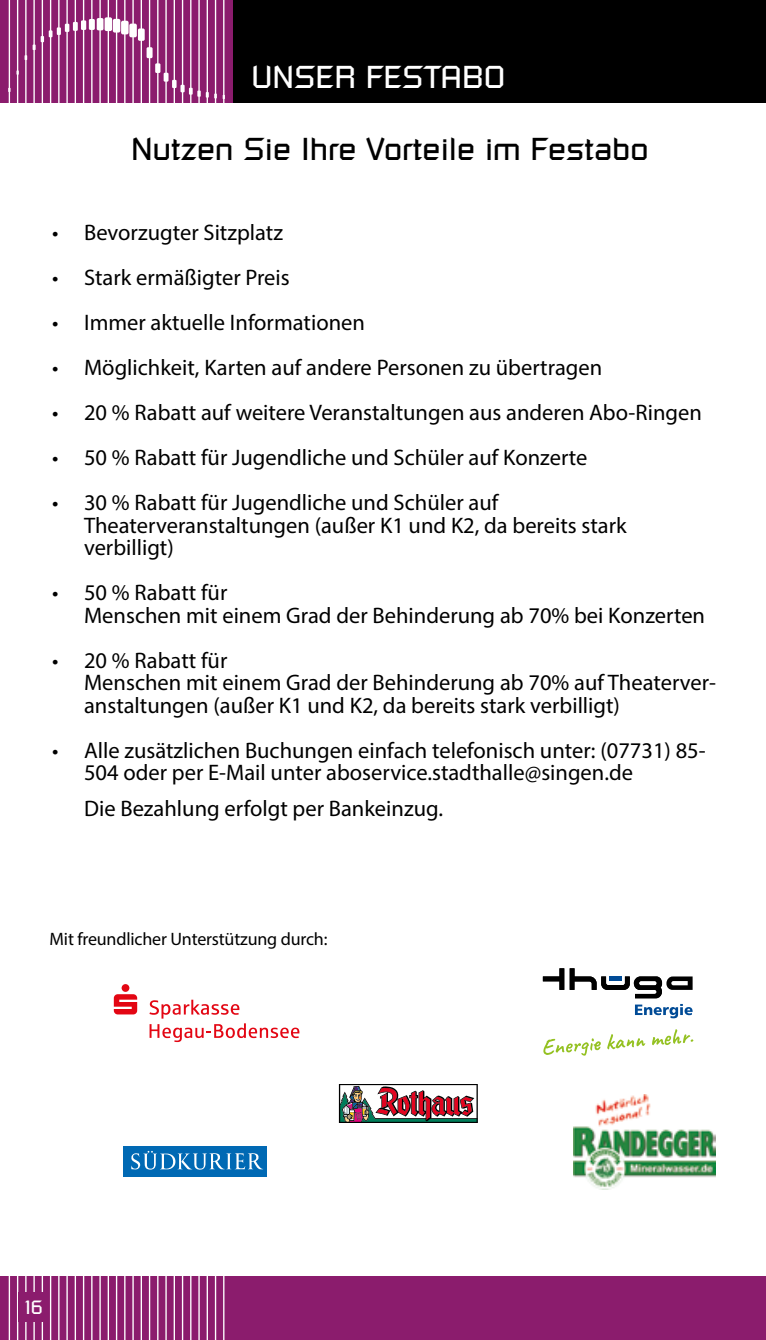
<style>
.page{position:relative;width:766px;height:1340px;background:#fff}
.page>*{position:absolute;margin:0;border:0;box-sizing:border-box;transform-origin:0 0}
.t1{font:31.5px "Russell Square Com";color:#000}
.t2{font:31.5px "Russell Square Com";color:#fff}
.t3{font:22.5px/22.5px "Myriad Pro";color:#000}
.t4{font:19.12px "Russell Square Com";color:#fff}
.t5{font:18px "Myriad Pro";letter-spacing:-.01em;color:#000}
</style>
<div class="page">
<div style="left:0;top:1276px;width:765px;height:63px;background:#8b1c6d"></div>
<hr style="left:25px;top:1276px;width:2px;height:63px;background:#fff">
<hr style="left:33px;top:1276px;width:2px;height:63px;background:#fff">
<hr style="left:42px;top:1276px;width:1px;height:63px;background:#fff">
<hr style="left:50px;top:1276px;width:1px;height:63px;background:#fff">
<hr style="left:58px;top:1276px;width:1px;height:63px;background:#fff">
<hr style="left:66px;top:1276px;width:2px;height:63px;background:#fff">
<hr style="left:75px;top:1276px;width:1px;height:63px;background:#fff">
<hr style="left:83px;top:1276px;width:1px;height:63px;background:#fff">
<hr style="left:91px;top:1276px;width:1px;height:63px;background:#fff">
<hr style="left:99px;top:1276px;width:2px;height:63px;background:#fff">
<hr style="left:108px;top:1276px;width:1px;height:63px;background:#fff">
<hr style="left:116px;top:1276px;width:1px;height:63px;background:#fff">
<hr style="left:124px;top:1276px;width:1px;height:63px;background:#fff">
<hr style="left:132px;top:1276px;width:2px;height:63px;background:#fff">
<hr style="left:141px;top:1276px;width:1px;height:63px;background:#fff">
<hr style="left:149px;top:1276px;width:1px;height:63px;background:#fff">
<hr style="left:157px;top:1276px;width:1px;height:63px;background:#fff">
<hr style="left:165px;top:1276px;width:2px;height:63px;background:#fff">
<hr style="left:173px;top:1276px;width:2px;height:63px;background:#fff">
<hr style="left:182px;top:1276px;width:1px;height:63px;background:#fff">
<hr style="left:190px;top:1276px;width:1px;height:63px;background:#fff">
<hr style="left:198px;top:1276px;width:2px;height:63px;background:#fff">
<hr style="left:206px;top:1276px;width:2px;height:63px;background:#fff">
<hr style="left:215px;top:1276px;width:1px;height:63px;background:#fff">
<hr style="left:223px;top:1276px;width:1px;height:63px;background:#fff">
<hr style="left:17px;top:1276px;width:1px;height:63px;background:#fff">
<hr style="left:9px;top:1276px;width:1px;height:63px;background:#fff">
<div style="left:18px;top:1291px;width:31px;height:30px;background:#8b1c6d"></div>
<div style="left:0;top:0;width:765px;height:102px;background:#000"></div>
<div style="left:0;top:0;width:232px;height:102px;background:#8b1c6d"></div>
<hr style="left:25px;top:0;width:2px;height:102px;background:#fff">
<hr style="left:33px;top:0;width:2px;height:102px;background:#fff">
<hr style="left:42px;top:0;width:1px;height:102px;background:#fff">
<hr style="left:50px;top:0;width:1px;height:102px;background:#fff">
<hr style="left:58px;top:0;width:1px;height:102px;background:#fff">
<hr style="left:66px;top:0;width:2px;height:102px;background:#fff">
<hr style="left:75px;top:0;width:1px;height:102px;background:#fff">
<hr style="left:83px;top:0;width:1px;height:102px;background:#fff">
<hr style="left:91px;top:0;width:1px;height:102px;background:#fff">
<hr style="left:99px;top:0;width:2px;height:102px;background:#fff">
<hr style="left:108px;top:0;width:1px;height:102px;background:#fff">
<hr style="left:116px;top:0;width:1px;height:102px;background:#fff">
<hr style="left:124px;top:0;width:1px;height:102px;background:#fff">
<hr style="left:132px;top:0;width:2px;height:102px;background:#fff">
<hr style="left:141px;top:0;width:1px;height:102px;background:#fff">
<hr style="left:149px;top:0;width:1px;height:102px;background:#fff">
<hr style="left:157px;top:0;width:1px;height:102px;background:#fff">
<hr style="left:165px;top:0;width:2px;height:102px;background:#fff">
<hr style="left:173px;top:0;width:2px;height:102px;background:#fff">
<hr style="left:182px;top:0;width:1px;height:102px;background:#fff">
<hr style="left:190px;top:0;width:1px;height:102px;background:#fff">
<hr style="left:198px;top:0;width:2px;height:102px;background:#fff">
<hr style="left:206px;top:0;width:2px;height:102px;background:#fff">
<hr style="left:215px;top:0;width:1px;height:102px;background:#fff">
<hr style="left:223px;top:0;width:1px;height:102px;background:#fff">
<div style="left:113px;top:19px;width:7px;height:14px;background:#fff;border-radius:2px"></div>
<hr style="left:17px;top:0;width:1px;height:102px;background:#fff">
<div style="left:97px;top:18px;width:6px;height:12px;background:#fff;border-radius:2px"></div>
<div style="left:138px;top:28px;width:7px;height:13px;background:#fff;border-radius:2px"></div>
<div style="left:89px;top:19px;width:6px;height:11px;background:#fff"></div>
<div style="left:146px;top:47px;width:6px;height:11px;background:#fff"></div>
<div style="left:81px;top:20px;width:5px;height:10px;background:#fff"></div>
<div style="left:155px;top:63px;width:5px;height:10px;background:#fff"></div>
<div style="left:73px;top:22px;width:5px;height:9px;background:#fff"></div>
<div style="left:163px;top:73px;width:5px;height:9px;background:#fff"></div>
<svg style="left:33px;top:24px;width:36px;height:26px"></svg>
<svg style="left:172px;top:80px;width:53px;height:19px"></svg>
<hr style="left:9px;top:0;width:1px;height:102px;background:#fff">
<div style="left:121px;top:21px;width:7px;height:13px;background:#fff;border-radius:2px"></div>
<div style="left:105px;top:17px;width:7px;height:14px;background:#fff;border-radius:2px"></div>
<div style="left:129px;top:24px;width:8px;height:13px;background:#fff;border-radius:2px"></div>
<svg style="left:339px;top:1084px;width:138px;height:38px"></svg>
<img style="left:573px;top:1094px;width:142px;height:95px">
<div style="left:124px;top:1146px;width:143px;height:30px;background:#0069b4"></div>
<svg style="left:131px;top:1150px;width:132px;height:20px"></svg>
<svg style="left:114px;top:984px;width:23px;height:30px"></svg>
<svg style="left:149px;top:999px;width:150px;height:43px"></svg>
<svg style="left:542px;top:968px;width:150px;height:50px"></svg>
<svg style="left:543px;top:1029px;width:150px;height:26px"></svg>
<h1 class="t2" style="left:251px;top:57px;width:255px">UNSER FESTABO</h1>
<h1 class="t1" style="left:131px;top:130px;width:518px">Nutzen Sie Ihre Vorteile im Festabo</h1>
<p class="t3" style="left:52px;top:221px;width:232px">• Bevorzugter Sitzplatz</p>
<p class="t3" style="left:52px;top:266px;width:239px">• Stark ermäßigter Preis</p>
<p class="t3" style="left:52px;top:311px;width:314px">• Immer aktuelle Informationen</p>
<p class="t3" style="left:52px;top:356px;width:551px">• Möglichkeit, Karten auf andere Personen zu übertragen</p>
<p class="t3" style="left:52px;top:401px;width:651px">• 20 % Rabatt auf weitere Veranstaltungen aus anderen Abo-Ringen</p>
<p class="t3" style="left:52px;top:446px;width:536px">• 50 % Rabatt für Jugendliche und Schüler auf Konzerte</p>
<p class="t3" style="left:84px;top:491px;width:544px;text-indent:-32px">• 30 % Rabatt für Jugendliche und Schüler auf<br>Theaterveranstaltungen (außer K1 und K2, da bereits stark verbilligt)</p>
<p class="t3" style="left:84px;top:581px;width:622px;text-indent:-32px">• 50 % Rabatt für<br>Menschen mit einem Grad der Behinderung ab 70% bei Konzerten</p>
<p class="t3" style="left:84px;top:648px;width:633px;text-indent:-32px">• 20 % Rabatt für<br>Menschen mit einem Grad der Behinderung ab 70% auf Theaterver&shy;anstaltungen (außer K1 und K2, da bereits stark verbilligt)</p>
<p class="t3" style="left:84px;top:738px;width:623px;text-indent:-32px">• Alle zusätzlichen Buchungen einfach telefonisch unter: (07731) 85-<br>504 oder per E-Mail unter aboservice.stadthalle@singen.de</p>
<p class="t3" style="left:84px;top:796px;width:360px">Die Bezahlung erfolgt per Bankeinzug.</p>
<p class="t5" style="left:49px;top:928px;width:279px">Mit freundlicher Unterstützung durch:</p>
<p class="t4" style="left:25px;top:1295px;width:19px">16</p>
</div>
